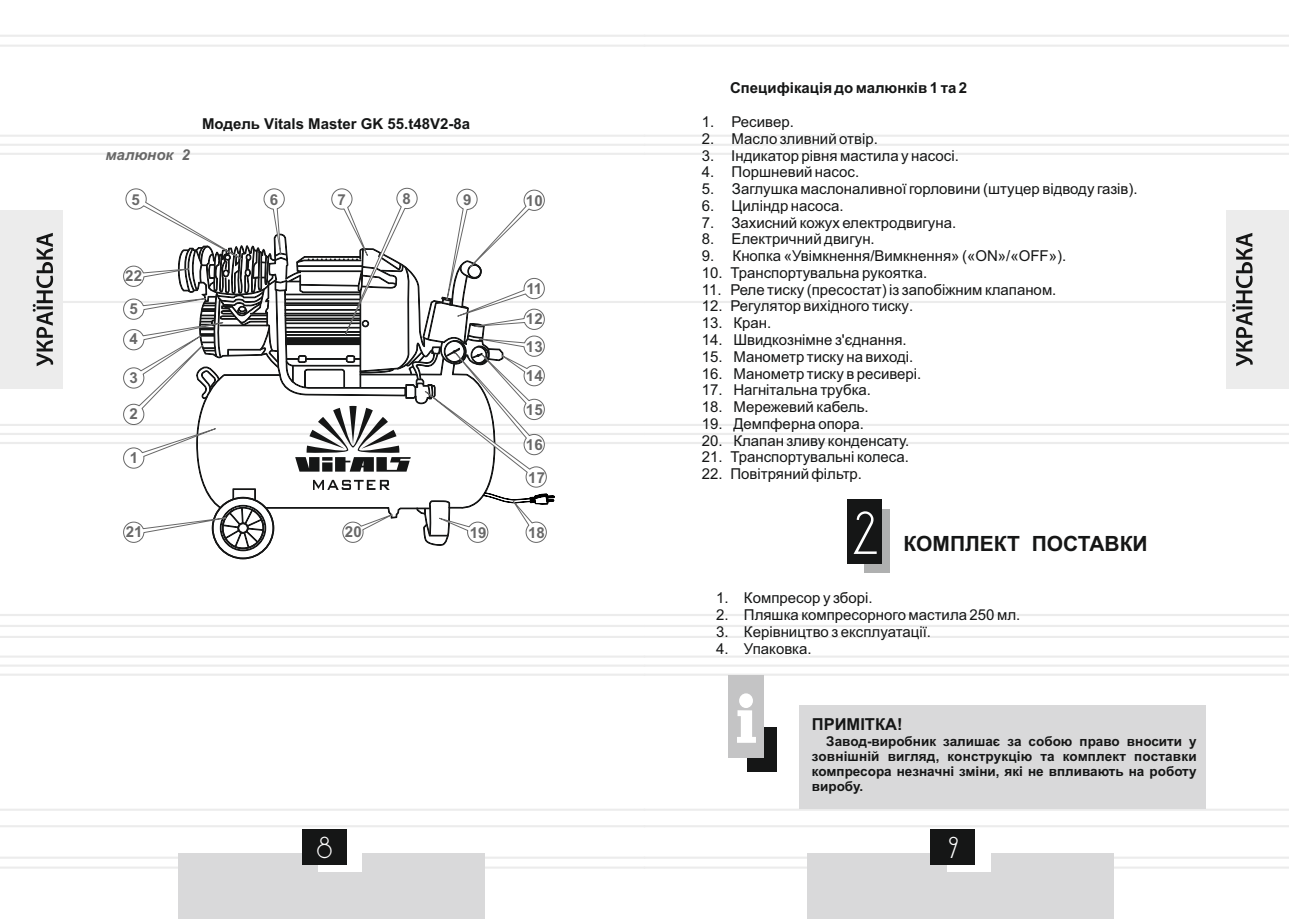
<style>
.page{position:relative;width:1289px;height:919px;background:#fff}
.page>*{position:absolute;margin:0;border:0;box-sizing:border-box;transform-origin:0 0}
.t1{font:52.5px "DS Standart Cyr";color:#fff}
.t2{font:26.25px "DS Standart Cyr";color:#fff}
.t3{font:700 21px "Arial";color:#151616}
.t4{font:700 16.5px "Arial";color:#151616}
.t5{font:15px "Arial";color:#151616}
.t6{font:700 15px "Arial";color:#151616}
.t7{font:700 15px/29.4px "Arial";color:#686868}
.t8{font:italic 700 15px "Arial";color:#676767}
.t9{font:700 13.5px/15.1px "Arial";color:#151616;text-align:justify}
</style>
<div class="page">
<hr style="left:644px;top:135px;width:644px;height:2px;background:#ececec">
<hr style="left:644px;top:153px;width:644px;height:2px;background:#ececec">
<hr style="left:644px;top:614px;width:644px;height:2px;background:#ececec">
<hr style="left:644px;top:635px;width:644px;height:3px;background:#ececec">
<hr style="left:644px;top:655px;width:644px;height:2px;background:#ececec">
<hr style="left:644px;top:673px;width:644px;height:2px;background:#ececec">
<hr style="left:644px;top:856px;width:644px;height:2px;background:#ececec">
<hr style="left:644px;top:866px;width:644px;height:2px;background:#ececec">
<hr style="left:644px;top:35px;width:644px;height:2px;background:#ececec">
<hr style="left:644px;top:45px;width:644px;height:2px;background:#ececec">
<hr style="left:644px;top:808px;width:644px;height:2px;background:#ececec">
<hr style="left:644px;top:825px;width:644px;height:2px;background:#ececec">
<hr style="left:0;top:135px;width:644px;height:2px;background:#ececec">
<hr style="left:0;top:144px;width:1288px;height:2px;background:#ececec">
<hr style="left:0;top:153px;width:644px;height:2px;background:#ececec">
<hr style="left:0;top:614px;width:644px;height:2px;background:#ececec">
<hr style="left:0;top:625px;width:1288px;height:2px;background:#ececec">
<hr style="left:0;top:635px;width:644px;height:3px;background:#ececec">
<hr style="left:0;top:655px;width:644px;height:2px;background:#ececec">
<hr style="left:0;top:664px;width:1288px;height:3px;background:#f1f1f1">
<hr style="left:0;top:673px;width:644px;height:2px;background:#ececec">
<hr style="left:0;top:856px;width:644px;height:2px;background:#ececec">
<hr style="left:0;top:866px;width:644px;height:2px;background:#ececec">
<hr style="left:0;top:35px;width:644px;height:2px;background:#ececec">
<hr style="left:0;top:45px;width:644px;height:2px;background:#ececec">
<hr style="left:0;top:808px;width:644px;height:2px;background:#ececec">
<hr style="left:0;top:825px;width:644px;height:2px;background:#ececec">
<div style="left:178px;top:853px;width:307px;height:65px;background:#d9d9da"></div>
<div style="left:318px;top:832px;width:44px;height:39px;background:#fff"></div>
<div style="left:301px;top:829px;width:45px;height:36px;background:#151616"></div>
<div style="left:807px;top:853px;width:306px;height:65px;background:#d9d9da"></div>
<div style="left:946px;top:832px;width:44px;height:39px;background:#fff"></div>
<div style="left:930px;top:829px;width:45px;height:36px;background:#151616"></div>
<div style="left:864px;top:510px;width:26px;height:63px;background:#afb0b0"></div>
<div style="left:847px;top:499px;width:34px;height:65px;background:#151616"></div>
<div style="left:747px;top:727px;width:29px;height:44px;background:#151616"></div>
<div style="left:728px;top:675px;width:36px;height:83px;background:#c4c4c5"></div>
<svg style="left:737px;top:693px;width:19px;height:49px"></svg>
<div style="left:799px;top:705px;width:406px;height:103px;background:#d9d9da"></div>
<svg style="left:0;top:187px;width:1288px;height:372px"></svg>
<p class="t8" style="left:105px;top:149px;width:86px">малюнок 2</p>
<p class="t6" style="left:202px;top:118px;width:269px">Модель Vitals Master GK 55.t48V2-8a</p>
<p class="t7" style="left:337px;top:186px;width:10px">7</p>
<p class="t7" style="left:402px;top:186px;width:10px">8</p>
<p class="t7" style="left:463px;top:186px;width:10px">9</p>
<p class="t7" style="left:132px;top:186px;width:10px">5</p>
<p class="t7" style="left:270px;top:186px;width:10px">6</p>
<p class="t7" style="left:526px;top:187px;width:18px">10</p>
<p class="t7" style="left:125px;top:262px;width:18px">22</p>
<p class="t7" style="left:129px;top:295px;width:10px">5</p>
<p class="t7" style="left:129px;top:325px;width:10px">4</p>
<p class="t7" style="left:129px;top:364px;width:10px">3</p>
<p class="t7" style="left:129px;top:400px;width:10px">2</p>
<p class="t7" style="left:130px;top:444px;width:10px">1</p>
<p class="t7" style="left:126px;top:518px;width:18px">21</p>
<p class="t7" style="left:345px;top:518px;width:18px">20</p>
<p class="t7" style="left:526px;top:276px;width:18px">11<br>12</p>
<p class="t7" style="left:526px;top:333px;width:18px">13<br>14</p>
<p class="t7" style="left:526px;top:396px;width:18px">15</p>
<p class="t7" style="left:526px;top:431px;width:18px">16</p>
<p class="t7" style="left:528px;top:464px;width:18px">17</p>
<p class="t7" style="left:470px;top:519px;width:18px">19</p>
<p class="t7" style="left:528px;top:519px;width:18px">18</p>
<p class="t6" style="left:730px;top:82px;width:239px">Специфікація до малюнків 1 та 2</p>
<p class="t5" style="left:702px;top:116px;width:93px">1. Ресивер.</p>
<p class="t5" style="left:702px;top:133px;width:177px">2. Масло зливний отвір.</p>
<p class="t5" style="left:702px;top:150px;width:258px">3. Індикатор рівня мастила у насосі.</p>
<p class="t5" style="left:702px;top:166px;width:159px">4. Поршневий насос.</p>
<p class="t5" style="left:702px;top:183px;width:437px">5. Заглушка маслоналивної горловини (штуцер відводу газів).</p>
<p class="t5" style="left:702px;top:200px;width:143px">6. Циліндр насоса.</p>
<p class="t5" style="left:702px;top:217px;width:256px">7. Захисний кожух електродвигуна.</p>
<p class="t5" style="left:702px;top:233px;width:174px">8. Електричний двигун.</p>
<p class="t5" style="left:702px;top:250px;width:366px">9. Кнопка «Увімкнення/Вимкнення» («ON»/«ОFF»).</p>
<p class="t5" style="left:702px;top:267px;width:227px">10. Транспортувальна рукоятка.</p>
<p class="t5" style="left:702px;top:284px;width:356px">11. Реле тиску (пресостат) із запобіжним клапаном.</p>
<p class="t5" style="left:702px;top:300px;width:213px">12. Регулятор вихідного тиску.</p>
<p class="t5" style="left:702px;top:317px;width:71px">13. Кран.</p>
<p class="t5" style="left:702px;top:334px;width:206px">14. Швидкознімне з'єднання.</p>
<p class="t5" style="left:702px;top:351px;width:213px">15. Манометр тиску на виході.</p>
<p class="t5" style="left:702px;top:367px;width:221px">16. Манометр тиску в ресивері.</p>
<p class="t5" style="left:702px;top:384px;width:171px">17. Нагнітальна трубка.</p>
<p class="t5" style="left:702px;top:401px;width:168px">18. Мережевий кабель.</p>
<p class="t5" style="left:702px;top:418px;width:164px">19. Демпферна опора.</p>
<p class="t5" style="left:702px;top:434px;width:209px">20. Клапан зливу конденсату.</p>
<p class="t5" style="left:702px;top:451px;width:208px">21. Транспортувальні колеса.</p>
<p class="t5" style="left:702px;top:468px;width:162px">22. Повітряний фільтр.</p>
<h1 class="t1" style="left:852px;top:511px;width:27px">2</h1>
<h3 class="t3" style="left:903px;top:536px;width:246px">КОМПЛЕКТ ПОСТАВКИ</h3>
<p class="t5" style="left:716px;top:592px;width:158px">1. Компресор у зборі.</p>
<p class="t5" style="left:716px;top:609px;width:306px">2. Пляшка компресорного мастила 250 мл.</p>
<p class="t5" style="left:716px;top:626px;width:216px">3. Керівництво з експлуатації.</p>
<p class="t5" style="left:716px;top:642px;width:97px">4. Упаковка.</p>
<p class="t4" style="left:811px;top:718px;width:92px">ПРИМІТКА!</p>
<p class="t9" style="left:811px;top:734px;width:386px;text-indent:14px">Завод-виробник залишає за собою право вносити у зовнішній вигляд, конструкцію та комплект поставки компресора незначні зміни, які не впливають на роботу виробу.</p>
<h2 class="t2" style="left:317px;top:836px;width:17px">8</h2>
<h2 class="t2" style="left:948px;top:836px;width:11px">9</h2>
</div>
